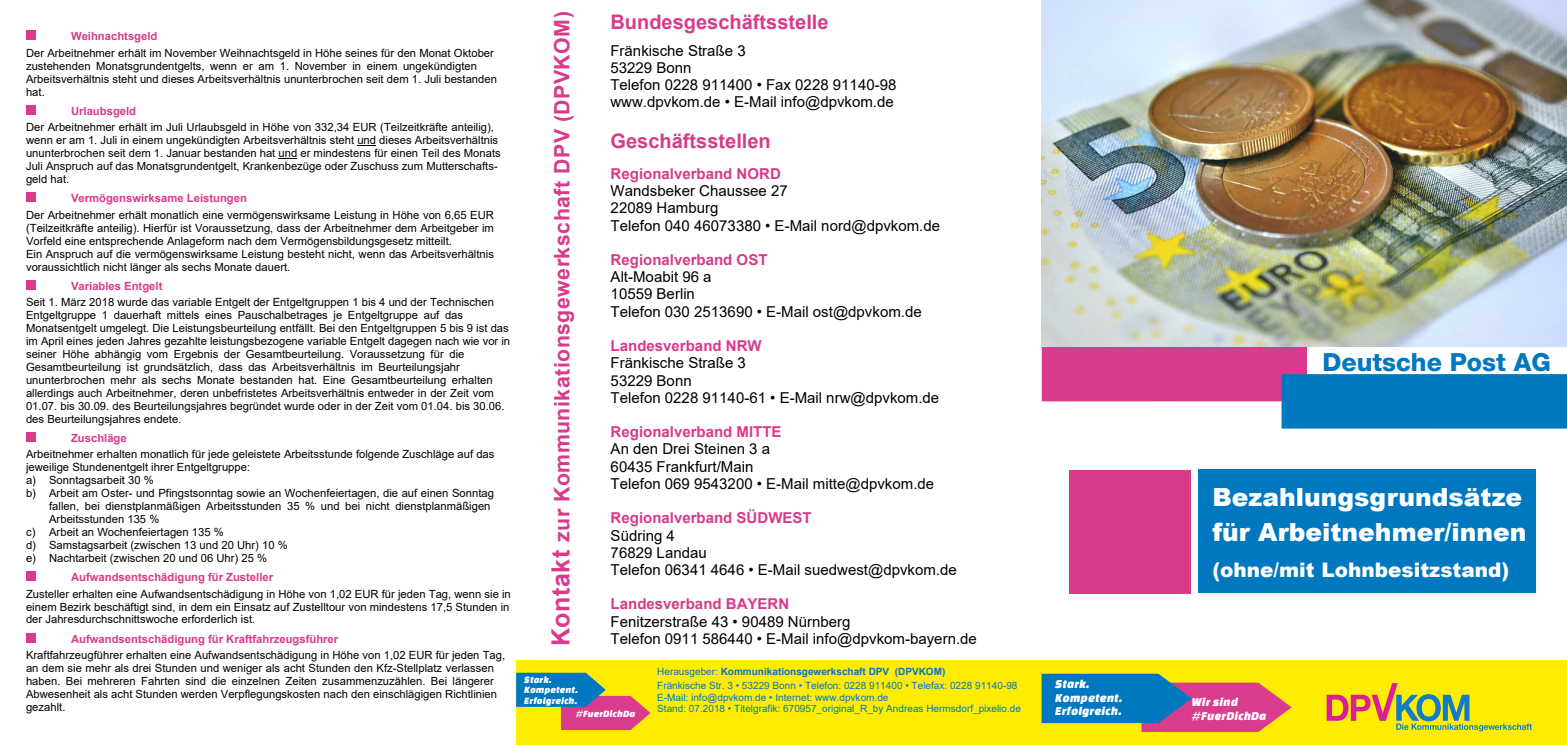
<style>
.page{position:relative;width:1567px;height:745px;background:#fff}
.page>*{position:absolute;margin:0;border:0;box-sizing:border-box;transform-origin:0 0}
.t1{font:900 25px/35.2px "Arial";color:#fefefe}
.t2{font:800 25px "Helvetica Neue LT Std";color:#0078c0}
.t3{font:700 25px "Arial";letter-spacing:.02em;color:#d93a8c}
.t4{font:700 21.25px "Arial";letter-spacing:.025em;color:#d93a8c}
.t5{font:700 20px "Arial";color:#d93a8c}
.t6{font:900 20px "Arial";color:#fefefe}
.t7{font:15px/17.2px "Arial";color:#000}
.t8{font:700 15px "Arial";color:#d93a8c}
.t9{font:italic 12.5px/13.2px "Changa One";color:#fff}
.t10{font:11.25px/12.9px "Arial";color:#000}
.t11{font:700 11.25px "Arial";color:#d93a8c}
.t12{font:10px/14px "Arial";color:#0078c0}
.t13{font:italic 10px/10.6px "Changa One";color:#fff}
.s1{font-weight:700}
</style>
<div class="page">
<div style="left:516px;top:660px;width:1050px;height:84px;background:#ffed00"></div>
<svg style="left:1326px;top:683px;width:205px;height:48px"></svg>
<div style="left:1041px;top:346px;width:265px;height:55px;background:#d93a8c"></div>
<div style="left:1281px;top:374px;width:285px;height:54px;background:#0078c0"></div>
<div style="left:1198px;top:469px;width:337px;height:123px;background:#0078c0"></div>
<div style="left:1069px;top:469px;width:121px;height:124px;background:#d93a8c"></div>
<svg style="left:357px;top:145px;width:19px;height:1px"></svg>
<svg style="left:278px;top:158px;width:19px;height:1px"></svg>
<div style="left:26px;top:31px;width:10px;height:9px;background:#d93a8c"></div>
<div style="left:26px;top:105px;width:10px;height:10px;background:#d93a8c"></div>
<div style="left:26px;top:192px;width:10px;height:10px;background:#d93a8c"></div>
<div style="left:26px;top:280px;width:9px;height:9px;background:#d93a8c"></div>
<div style="left:26px;top:432px;width:10px;height:9px;background:#d93a8c"></div>
<div style="left:26px;top:571px;width:10px;height:9px;background:#d93a8c"></div>
<div style="left:26px;top:632px;width:10px;height:10px;background:#d93a8c"></div>
<svg style="left:516px;top:672px;width:134px;height:57px"></svg>
<svg style="left:1041px;top:673px;width:250px;height:58px"></svg>
<img style="left:1041px;top:0;width:525px;height:346px">
<p class="t11" style="left:71px;top:32px;width:88px">Weihnachtsgeld</p>
<p class="t10" style="left:26px;top:47px;width:472px">Der Arbeitnehmer erhält im November Weihnachtsgeld in Höhe seines für den Monat Oktober zustehenden Monatsgrundentgelts, wenn er am 1. November in einem ungekündigten Arbeitsverhältnis steht und dieses Arbeitsverhältnis ununterbrochen seit dem 1. Juli bestanden hat.</p>
<p class="t11" style="left:71px;top:106px;width:67px">Urlaubsgeld</p>
<p class="t10" style="left:26px;top:122px;width:476px">Der Arbeitnehmer erhält im Juli Urlaubsgeld in Höhe von 332,34 EUR (Teilzeitkräfte anteilig), wenn er am 1. Juli in einem ungekündigten Arbeitsverhältnis steht und dieses Arbeitsverhältnis ununterbrochen seit dem 1. Januar bestanden hat und er mindestens für einen Teil des Monats Juli Anspruch auf das Monatsgrundentgelt, Krankenbezüge oder Zuschuss zum Mutterschafts&shy;geld hat.</p>
<p class="t11" style="left:71px;top:194px;width:177px">Vermögenswirksame Leistungen</p>
<p class="t10" style="left:26px;top:209px;width:469px">Der Arbeitnehmer erhält monatlich eine vermögenswirksame Leistung in Höhe von 6,65 EUR (Teilzeitkräfte anteilig). Hierfür ist Voraussetzung, dass der Arbeitnehmer dem Arbeitgeber im Vorfeld eine entsprechende Anlageform nach dem Vermögensbildungsgesetz mitteilt.<br>Ein Anspruch auf die vermögenswirksame Leistung besteht nicht, wenn das Arbeitsverhältnis voraussichtlich nicht länger als sechs Monate dauert.</p>
<p class="t11" style="left:71px;top:281px;width:93px">Variables Entgelt</p>
<p class="t10" style="left:26px;top:297px;width:485px">Seit 1. März 2018 wurde das variable Entgelt der Entgeltgruppen 1 bis 4 und der Technischen Entgeltgruppe 1 dauerhaft mittels eines Pauschalbetrages je Entgeltgruppe auf das Monatsentgelt umgelegt. Die Leistungsbeurteilung entfällt. Bei den Entgeltgruppen 5 bis 9 ist das im April eines jeden Jahres gezahlte leistungsbezogene variable Entgelt dagegen nach wie vor in seiner Höhe abhängig vom Ergebnis der Gesamtbeurteilung. Voraussetzung für die Gesamtbeurteilung ist grundsätzlich, dass das Arbeitsverhältnis im Beurteilungsjahr ununterbrochen mehr als sechs Monate bestanden hat. Eine Gesamtbeurteilung erhalten allerdings auch Arbeitnehmer, deren unbefristetes Arbeitsverhältnis entweder in der Zeit vom 01.07. bis 30.09. des Beurteilungsjahres begründet wurde oder in der Zeit vom 01.04. bis 30.06. des Beurteilungsjahres endete.</p>
<p class="t11" style="left:71px;top:433px;width:57px">Zuschläge</p>
<p class="t10" style="left:26px;top:449px;width:470px">Arbeitnehmer erhalten monatlich für jede geleistete Arbeitsstunde folgende Zuschläge auf das</p>
<p class="t10" style="left:26px;top:461px;width:226px">jeweilige Stundenentgelt ihrer Entgeltgruppe:</p>
<p class="t10" style="left:26px;top:474px;width:129px">a) Sonntagsarbeit 30 %</p>
<p class="t10" style="left:26px;top:487px;width:469px">b) Arbeit am Oster- und Pfingstsonntag sowie an Wochenfeiertagen, die auf einen Sonntag</p>
<p class="t10" style="left:49px;top:500px;width:443px">fallen, bei dienstplanmäßigen Arbeitsstunden 35 % und bei nicht dienstplanmäßigen</p>
<p class="t10" style="left:49px;top:513px;width:112px">Arbeitsstunden 135 %</p>
<p class="t10" style="left:26px;top:526px;width:199px">c) Arbeit an Wochenfeiertagen 135 %</p>
<p class="t10" style="left:26px;top:539px;width:263px">d) Samstagsarbeit (zwischen 13 und 20 Uhr) 10 %</p>
<p class="t10" style="left:26px;top:552px;width:242px">e) Nachtarbeit (zwischen 20 und 06 Uhr) 25 %</p>
<p class="t11" style="left:71px;top:572px;width:203px">Aufwandsentschädigung für Zusteller</p>
<p class="t10" style="left:26px;top:588px;width:486px">Zusteller erhalten eine Aufwandsentschädigung in Höhe von 1,02 EUR für jeden Tag, wenn sie in einem Bezirk beschäftigt sind, in dem ein Einsatz auf Zustelltour von mindestens 17,5 Stunden in der Jahresdurchschnittswoche erforderlich ist.</p>
<p class="t11" style="left:71px;top:634px;width:269px">Aufwandsentschädigung für Kraftfahrzeugsführer</p>
<p class="t10" style="left:26px;top:649px;width:480px">Kraftfahrzeugführer erhalten eine Aufwandsentschädigung in Höhe von 1,02 EUR für jeden Tag, an dem sie mehr als drei Stunden und weniger als acht Stunden den Kfz-Stellplatz verlassen haben. Bei mehreren Fahrten sind die einzelnen Zeiten zusammenzuzählen. Bei längerer Abwesenheit als acht Stunden werden Verpflegungskosten nach den einschlägigen Richtlinien gezahlt.</p>
<h2 class="t4" style="left:554px;top:541px;width:532px;rotate:-90deg">zur Kommunikationsgewerkschaft DPV (DPVKOM)</h2>
<h1 class="t3" style="left:551px;top:645px;width:98px;rotate:-90deg">Kontakt</h1>
<h3 class="t5" style="left:610px;top:14px;width:220px">Bundesgeschäftsstelle</h3>
<h3 class="t7" style="left:610px;top:43px;width:287px">Fränkische Straße 3<br>53229 Bonn<br>Telefon 0228 911400 • Fax 0228 91140-98 www.dpvkom.de • E-Mail info@dpvkom.de</h3>
<h3 class="t5" style="left:610px;top:133px;width:162px">Geschäftsstellen</h3>
<h3 class="t8" style="left:610px;top:168px;width:172px">Regionalverband NORD</h3>
<h3 class="t7" style="left:610px;top:183px;width:331px">Wandsbeker Chaussee 27<br>22089 Hamburg<br>Telefon 040 46073380 • E-Mail nord@dpvkom.de</h3>
<h3 class="t8" style="left:610px;top:254px;width:158px">Regionalverband OST</h3>
<h3 class="t7" style="left:610px;top:269px;width:312px">Alt-Moabit 96 a<br>10559 Berlin<br>Telefon 030 2513690 • E-Mail ost@dpvkom.de</h3>
<h3 class="t8" style="left:610px;top:340px;width:152px">Landesverband NRW</h3>
<h3 class="t7" style="left:610px;top:355px;width:330px">Fränkische Straße 3<br>53229 Bonn<br>Telefon 0228 91140-61 • E-Mail nrw@dpvkom.de</h3>
<h3 class="t8" style="left:610px;top:426px;width:172px">Regionalverband MITTE</h3>
<h3 class="t7" style="left:610px;top:441px;width:325px">An den Drei Steinen 3 a<br>60435 Frankfurt/Main<br>Telefon 069 9543200 • E-Mail mitte@dpvkom.de</h3>
<h3 class="t8" style="left:610px;top:512px;width:202px">Regionalverband SÜDWEST</h3>
<h3 class="t7" style="left:610px;top:527px;width:348px">Südring 4<br>76829 Landau<br>Telefon 06341 4646 • E-Mail suedwest@dpvkom.de</h3>
<h3 class="t8" style="left:610px;top:598px;width:180px">Landesverband BAYERN</h3>
<h3 class="t7" style="left:610px;top:613px;width:241px">Fenitzerstraße 43 • 90489 Nürnberg</h3>
<h3 class="t7" style="left:610px;top:631px;width:368px">Telefon 0911 586440 • E-Mail info@dpvkom-bayern.de</h3>
<p class="t13" style="left:524px;top:673px;width:55px">Stark.<br>Kompetent.<br>Erfolgreich.</p>
<p class="t13" style="left:575px;top:708px;width:61px">#FuerDichDa</p>
<p class="t12" style="left:657px;top:665px;width:362px">Herausgeber: <span class="s1">Kommunikationsgewerkschaft DPV (DPVKOM)<br></span>Fränkische Str. 3 • 53229 Bonn • Telefon: 0228 911400 • Telefax: 0228 91140-98</p>
<p class="t12" style="left:657px;top:691px;width:365px;line-height:11.5px">E-Mail: info@dpvkom.de • Internet: www.dpvkom.de<br>Stand: 07.2018 • Titelgrafik: 670957_original_R_by Andreas Hermsdorf_pixelio.de</p>
<p class="t9" style="left:1055px;top:677px;width:68px">Stark.<br>Kompetent.<br>Erfolgreich.</p>
<h1 class="t2" style="left:1322px;top:353px;width:230px">Deutsche Post AG</h1>
<h1 class="t1" style="left:1212px;top:481px;width:315px">Bezahlungsgrundsätze für Arbeitnehmer/innen</h1>
<h3 class="t6" style="left:1212px;top:562px;width:298px">(ohne/mit Lohnbesitzstand)</h3>
<p class="t9" style="left:1191px;top:695px;width:76px">Wir sind #FuerDichDa</p>
</div>
